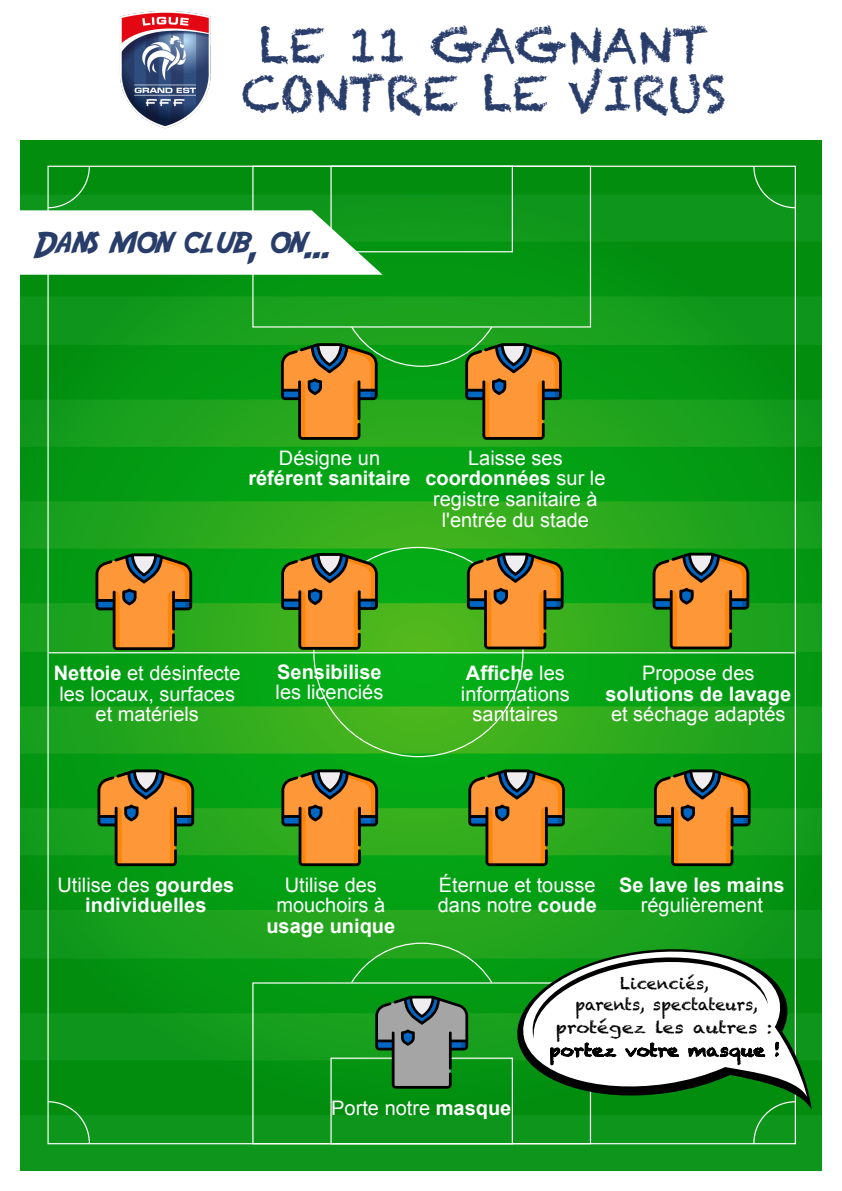
<style>
.page{position:relative;width:842px;height:1191px;background:#fff}
.page>*{position:absolute;margin:0;border:0;box-sizing:border-box;transform-origin:0 0}
.t1{font:48px/48.6px "Chalkduster";color:#293d6b;text-align:center}
.t2{font:36px "Adventure";color:#293d6b}
.t3{font:20px/20.7px "Arial";color:#fff;text-align:center}
.t4{font:700 20px/20.7px "Arial";color:#fff;text-align:center}
.t5{font:16.2px/22.7px "Chalkduster";color:#000;text-align:center;scale:1.14 1}
.t6{font:16.2px/20.9px "Chalkduster";color:#000;text-align:center}
.s1{font-weight:700}
.s2{font-weight:400}
</style>
<div class="page">
<img style="left:21px;top:140px;width:800px;height:1031px">
<hr style="left:49px;top:652px;width:746px;height:1px;background:#fff">
<div style="left:330px;top:166px;width:183px;height:86px;border:1px solid #fff"></div>
<svg style="left:753px;top:165px;width:43px;height:44px;background:#1d9a29"></svg>
<div style="left:330px;top:1057px;width:183px;height:87px;border:1px solid #fff"></div>
<svg style="left:350px;top:942px;width:143px;height:42px;background:#1ea525"></svg>
<svg style="left:753px;top:1110px;width:43px;height:34px"></svg>
<svg style="left:47px;top:1100px;width:44px;height:44px;background:#1f9b2a"></svg>
<img style="left:120px;top:12px;width:91px;height:117px">
<svg style="left:20px;top:165px;width:363px;height:110px"></svg>
<svg style="left:509px;top:941px;width:303px;height:169px;background:#0c9217"></svg>
<svg style="left:516px;top:944px;width:291px;height:153px"></svg>
<svg style="left:526px;top:950px;width:242px;height:88px"></svg>
<svg style="left:281px;top:325px;width:281px;height:115px;background:#668f2a"></svg>
<img style="left:519px;top:377px;width:18px;height:21px">
<svg style="left:95px;top:553px;width:97px;height:97px;background:#967e2f"></svg>
<img style="left:149px;top:587px;width:19px;height:21px">
<svg style="left:281px;top:553px;width:97px;height:97px;background:#9b812f"></svg>
<img style="left:335px;top:587px;width:18px;height:21px">
<svg style="left:467px;top:553px;width:97px;height:96px;background:#9c8130"></svg>
<img style="left:520px;top:586px;width:19px;height:21px">
<svg style="left:653px;top:553px;width:96px;height:96px;background:#997e30"></svg>
<img style="left:706px;top:586px;width:19px;height:21px">
<svg style="left:97px;top:769px;width:97px;height:97px;background:#937d2e"></svg>
<img style="left:151px;top:803px;width:19px;height:21px">
<svg style="left:281px;top:769px;width:97px;height:97px;background:#957f2f"></svg>
<img style="left:335px;top:803px;width:19px;height:21px">
<svg style="left:468px;top:769px;width:97px;height:97px;background:#967f2f"></svg>
<img style="left:522px;top:803px;width:19px;height:21px">
<svg style="left:654px;top:769px;width:97px;height:97px;background:#947d2e"></svg>
<img style="left:708px;top:803px;width:18px;height:21px">
<svg style="left:375px;top:995px;width:93px;height:93px;background:#5f846b"></svg>
<img style="left:421px;top:1024px;width:29px;height:27px">
<h1 class="t1" style="left:242px;top:21px;width:486px">LE 11 GAGNANT<br>CONTRE LE VIRUS</h1>
<h2 class="t2" style="left:33px;top:232px;width:298px">Dans mon club, on...</h2>
<p class="t3" style="left:279px;top:449px;width:103px">Désigne un</p>
<p class="t4" style="left:248px;top:470px;width:164px">référent sanitaire</p>
<p class="t3" style="left:425px;top:449px;width:182px">Laisse ses <span class="s1">coordonnées</span> sur le registre sanitaire à l'entrée du stade</p>
<p class="t3" style="left:54px;top:664px;width:188px"><span class="s1">Nettoie</span> et désinfecte les locaux, surfaces et matériels</p>
<p class="t4" style="left:277px;top:663px;width:106px">Sensibilise</p>
<p class="t3" style="left:276px;top:683px;width:109px">les licenciés</p>
<p class="t3" style="left:461px;top:664px;width:110px"><span class="s1">Affiche</span> les informations sanitaires</p>
<p class="t3" style="left:642px;top:664px;width:114px">Propose des</p>
<p class="t4" style="left:605px;top:685px;width:187px">solutions de lavage</p>
<p class="t3" style="left:611px;top:705px;width:176px">et séchage adaptés</p>
<p class="t4" style="left:58px;top:876px;width:178px"><span class="s2">Utilise des</span> gourdes individuelles</p>
<p class="t3" style="left:276px;top:876px;width:110px">Utilise des mouchoirs à</p>
<p class="t4" style="left:266px;top:917px;width:130px">usage unique</p>
<p class="t3" style="left:438px;top:876px;width:160px;text-align:left">Éternue et tousse dans notre <span class="s1">coude</span></p>
<p class="t4" style="left:619px;top:876px;width:167px">Se lave les mains</p>
<p class="t3" style="left:641px;top:897px;width:124px">régulièrement</p>
<p class="t6" style="left:575px;top:973px;width:184px">Licenciés,<br>parents, spectateurs,</p>
<p class="t5" style="left:549px;top:1016px;width:205px">protégez les autres : portez votre masque !</p>
<p class="t3" style="left:331px;top:1099px;width:182px">Porte notre <span class="s1">masque</span></p>
</div>
